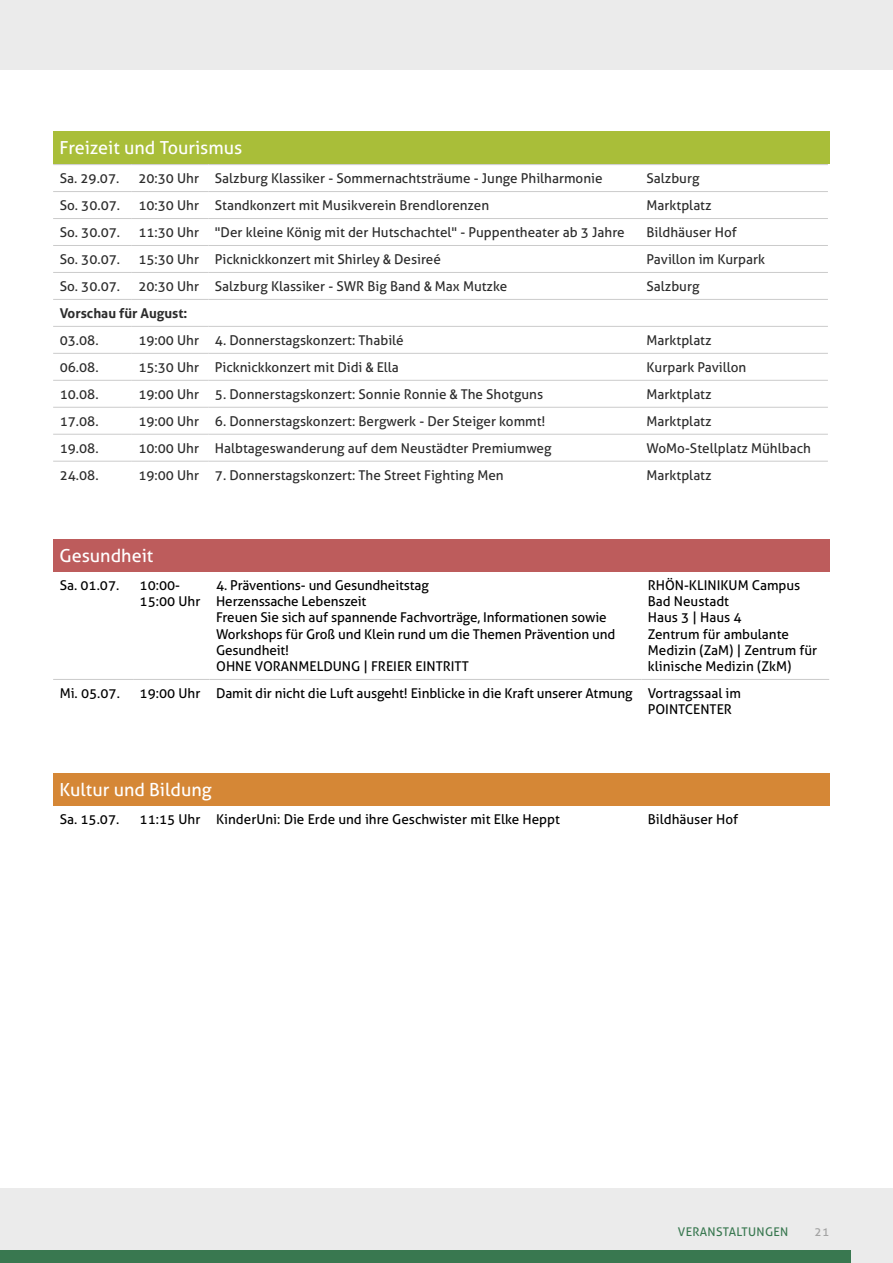
<style>
.page{position:relative;width:893px;height:1263px;background:#ebebeb}
.page>*{position:absolute;margin:0;border:0;box-sizing:border-box;transform-origin:0 0}
.t1{font:18px "Aller";color:#fff}
.t2{font:13.5px "Aller";color:#2c2c2c}
.t3{font:13.5px/16.2px "Aller";letter-spacing:-.01em;color:#000}
.t4{font:700 13.5px "Aller";color:#2c2c2c}
.t5{font:12px "Aller";letter-spacing:.025em;color:#397850}
.t6{font:12px "Aller";color:#a3a3a3}
.s1{font-family:"Helvetica Neue LT Std";font-weight:500;font-stretch:condensed}
</style>
<div class="page">
<div style="left:0;top:70px;width:893px;height:1118px;background:#fff"></div>
<div style="left:0;top:1250px;width:850px;height:13px;background:#397850"></div>
<div style="left:53px;top:773px;width:776px;height:33px;background:#d58736"></div>
<div style="left:53px;top:540px;width:776px;height:32px;background:#bd5c5c"></div>
<hr style="left:53px;top:679px;width:80px;height:1px;background:#cbcbcb">
<hr style="left:133px;top:679px;width:77px;height:1px;background:#cbcbcb">
<hr style="left:210px;top:679px;width:431px;height:1px;background:#cbcbcb">
<hr style="left:641px;top:679px;width:188px;height:1px;background:#cbcbcb">
<hr style="left:53px;top:164px;width:79px;height:1px;background:#cbcbcb">
<hr style="left:132px;top:164px;width:76px;height:1px;background:#cbcbcb">
<hr style="left:208px;top:164px;width:432px;height:1px;background:#cbcbcb">
<hr style="left:640px;top:164px;width:188px;height:1px;background:#cbcbcb">
<hr style="left:53px;top:191px;width:79px;height:1px;background:#cbcbcb">
<hr style="left:132px;top:191px;width:76px;height:1px;background:#cbcbcb">
<hr style="left:208px;top:191px;width:432px;height:1px;background:#cbcbcb">
<hr style="left:640px;top:191px;width:188px;height:1px;background:#cbcbcb">
<hr style="left:53px;top:218px;width:79px;height:1px;background:#cbcbcb">
<hr style="left:132px;top:218px;width:76px;height:1px;background:#cbcbcb">
<hr style="left:208px;top:218px;width:432px;height:1px;background:#cbcbcb">
<hr style="left:640px;top:218px;width:188px;height:1px;background:#cbcbcb">
<hr style="left:53px;top:245px;width:79px;height:1px;background:#cbcbcb">
<hr style="left:132px;top:245px;width:76px;height:1px;background:#cbcbcb">
<hr style="left:208px;top:245px;width:432px;height:1px;background:#cbcbcb">
<hr style="left:640px;top:245px;width:188px;height:1px;background:#cbcbcb">
<hr style="left:53px;top:272px;width:79px;height:1px;background:#cbcbcb">
<hr style="left:132px;top:272px;width:76px;height:1px;background:#cbcbcb">
<hr style="left:208px;top:272px;width:432px;height:1px;background:#cbcbcb">
<hr style="left:640px;top:272px;width:188px;height:1px;background:#cbcbcb">
<hr style="left:53px;top:299px;width:79px;height:1px;background:#cbcbcb">
<hr style="left:132px;top:299px;width:76px;height:1px;background:#cbcbcb">
<hr style="left:208px;top:299px;width:432px;height:1px;background:#cbcbcb">
<hr style="left:640px;top:299px;width:188px;height:1px;background:#cbcbcb">
<hr style="left:53px;top:326px;width:79px;height:1px;background:#cbcbcb">
<hr style="left:132px;top:326px;width:76px;height:1px;background:#cbcbcb">
<hr style="left:208px;top:326px;width:432px;height:1px;background:#cbcbcb">
<hr style="left:640px;top:326px;width:188px;height:1px;background:#cbcbcb">
<hr style="left:53px;top:353px;width:79px;height:1px;background:#cbcbcb">
<hr style="left:132px;top:353px;width:76px;height:1px;background:#cbcbcb">
<hr style="left:208px;top:353px;width:432px;height:1px;background:#cbcbcb">
<hr style="left:640px;top:353px;width:188px;height:1px;background:#cbcbcb">
<hr style="left:53px;top:380px;width:79px;height:1px;background:#cbcbcb">
<hr style="left:132px;top:380px;width:76px;height:1px;background:#cbcbcb">
<hr style="left:208px;top:380px;width:432px;height:1px;background:#cbcbcb">
<hr style="left:640px;top:380px;width:188px;height:1px;background:#cbcbcb">
<hr style="left:53px;top:407px;width:79px;height:1px;background:#cbcbcb">
<hr style="left:132px;top:407px;width:76px;height:1px;background:#cbcbcb">
<hr style="left:208px;top:407px;width:432px;height:1px;background:#cbcbcb">
<hr style="left:640px;top:407px;width:188px;height:1px;background:#cbcbcb">
<hr style="left:53px;top:434px;width:79px;height:1px;background:#cbcbcb">
<hr style="left:132px;top:434px;width:76px;height:1px;background:#cbcbcb">
<hr style="left:208px;top:434px;width:432px;height:1px;background:#cbcbcb">
<hr style="left:640px;top:434px;width:188px;height:1px;background:#cbcbcb">
<hr style="left:53px;top:461px;width:79px;height:1px;background:#cbcbcb">
<hr style="left:132px;top:461px;width:76px;height:1px;background:#cbcbcb">
<hr style="left:208px;top:461px;width:432px;height:1px;background:#cbcbcb">
<hr style="left:640px;top:461px;width:188px;height:1px;background:#cbcbcb">
<div style="left:53px;top:132px;width:776px;height:32px;background:#a9be39"></div>
<h1 class="t1" style="left:60px;top:137px;width:184px">Freizeit und Tourismus</h1>
<p class="t2" style="left:60px;top:170px;width:61px">Sa. 29.07.</p>
<p class="t2" style="left:138px;top:170px;width:466px">20:30 Uhr Salzburg Klassiker - Sommernachtsträume - Junge Philharmonie</p>
<p class="t2" style="left:646px;top:170px;width:54px">Salzburg</p>
<p class="t2" style="left:60px;top:197px;width:62px">So. 30.07.</p>
<p class="t2" style="left:138px;top:197px;width:352px">10:30 Uhr Standkonzert mit Musikverein Brendlorenzen</p>
<p class="t2" style="left:646px;top:197px;width:67px">Marktplatz</p>
<p class="t2" style="left:60px;top:224px;width:62px">So. 30.07.</p>
<p class="t2" style="left:138px;top:224px;width:488px">11:30 Uhr "Der kleine König mit der Hutschachtel" - Puppentheater ab 3 Jahre</p>
<p class="t2" style="left:646px;top:224px;width:92px">Bildhäuser Hof</p>
<p class="t2" style="left:60px;top:251px;width:62px">So. 30.07.</p>
<p class="t2" style="left:138px;top:251px;width:304px">15:30 Uhr Picknickkonzert mit Shirley <span class="s1">&amp;</span> Desireé</p>
<p class="t2" style="left:646px;top:251px;width:120px">Pavillon im Kurpark</p>
<p class="t2" style="left:60px;top:278px;width:62px">So. 30.07.</p>
<p class="t2" style="left:138px;top:278px;width:370px">20:30 Uhr Salzburg Klassiker - SWR Big Band <span class="s1">&amp;</span> Max Mutzke</p>
<p class="t2" style="left:646px;top:278px;width:54px">Salzburg</p>
<p class="t4" style="left:60px;top:305px;width:129px">Vorschau für August:</p>
<p class="t2" style="left:60px;top:332px;width:40px">03.08.</p>
<p class="t2" style="left:138px;top:332px;width:267px">19:00 Uhr 4. Donnerstagskonzert: Thabilé</p>
<p class="t2" style="left:646px;top:332px;width:67px">Marktplatz</p>
<p class="t2" style="left:60px;top:359px;width:40px">06.08.</p>
<p class="t2" style="left:138px;top:359px;width:262px">15:30 Uhr Picknickkonzert mit Didi <span class="s1">&amp;</span> Ella</p>
<p class="t2" style="left:646px;top:359px;width:101px">Kurpark Pavillon</p>
<p class="t2" style="left:60px;top:386px;width:40px">10.08.</p>
<p class="t2" style="left:138px;top:386px;width:406px">19:00 Uhr 5. Donnerstagskonzert: Sonnie Ronnie <span class="s1">&amp;</span> The Shotguns</p>
<p class="t2" style="left:646px;top:386px;width:67px">Marktplatz</p>
<p class="t2" style="left:60px;top:413px;width:40px">17.08.</p>
<p class="t2" style="left:138px;top:413px;width:409px">19:00 Uhr 6. Donnerstagskonzert: Bergwerk - Der Steiger kommt!</p>
<p class="t2" style="left:646px;top:413px;width:67px">Marktplatz</p>
<p class="t2" style="left:60px;top:440px;width:40px">19.08.</p>
<p class="t2" style="left:138px;top:440px;width:415px">10:00 Uhr Halbtageswanderung auf dem Neustädter Premiumweg</p>
<p class="t2" style="left:646px;top:440px;width:166px">WoMo-Stellplatz Mühlbach</p>
<p class="t2" style="left:60px;top:467px;width:40px">24.08.</p>
<p class="t2" style="left:138px;top:467px;width:367px">19:00 Uhr 7. Donnerstagskonzert: The Street Fighting Men</p>
<p class="t2" style="left:646px;top:467px;width:67px">Marktplatz</p>
<h1 class="t1" style="left:60px;top:545px;width:95px">Gesundheit</h1>
<p class="t3" style="left:60px;top:577px;width:61px">Sa. 01.07.</p>
<p class="t3" style="left:140px;top:577px;width:62px">10:00-<br>15:00 Uhr</p>
<p class="t3" style="left:216px;top:577px;width:401px">4. Präventions- und Gesundheitstag<br>Herzenssache Lebenszeit<br>Freuen Sie sich auf spannende Fachvorträge, Informationen sowie Workshops für Groß und Klein rund um die Themen Prävention und Gesundheit!<br>OHNE VORANMELDUNG | FREIER EINTRITT</p>
<p class="t3" style="left:648px;top:577px;width:171px">RHÖN-KLINIKUM Campus<br>Bad Neustadt<br>Haus 3 | Haus 4<br>Zentrum für ambulante<br>Medizin (ZaM) | Zentrum für klinische Medizin (ZkM)</p>
<p class="t3" style="left:60px;top:685px;width:62px">Mi. 05.07.</p>
<p class="t3" style="left:648px;top:685px;width:95px;text-indent:-508px">19:00 Uhr Damit dir nicht die Luft ausgeht! Einblicke in die Kraft unserer Atmung Vortragssaal im<br>POINTCENTER</p>
<h1 class="t1" style="left:60px;top:779px;width:154px">Kultur und Bildung</h1>
<p class="t3" style="left:60px;top:811px;width:61px">Sa. 15.07.</p>
<p class="t3" style="left:140px;top:811px;width:422px">11:15 Uhr KinderUni: Die Erde und ihre Geschwister mit Elke Heppt</p>
<p class="t3" style="left:648px;top:811px;width:92px">Bildhäuser Hof</p>
<p class="t5" style="left:678px;top:1224px;width:112px">VERANSTALTUNGEN</p>
<p class="t6" style="left:814px;top:1224px;width:16px">21</p>
</div>
